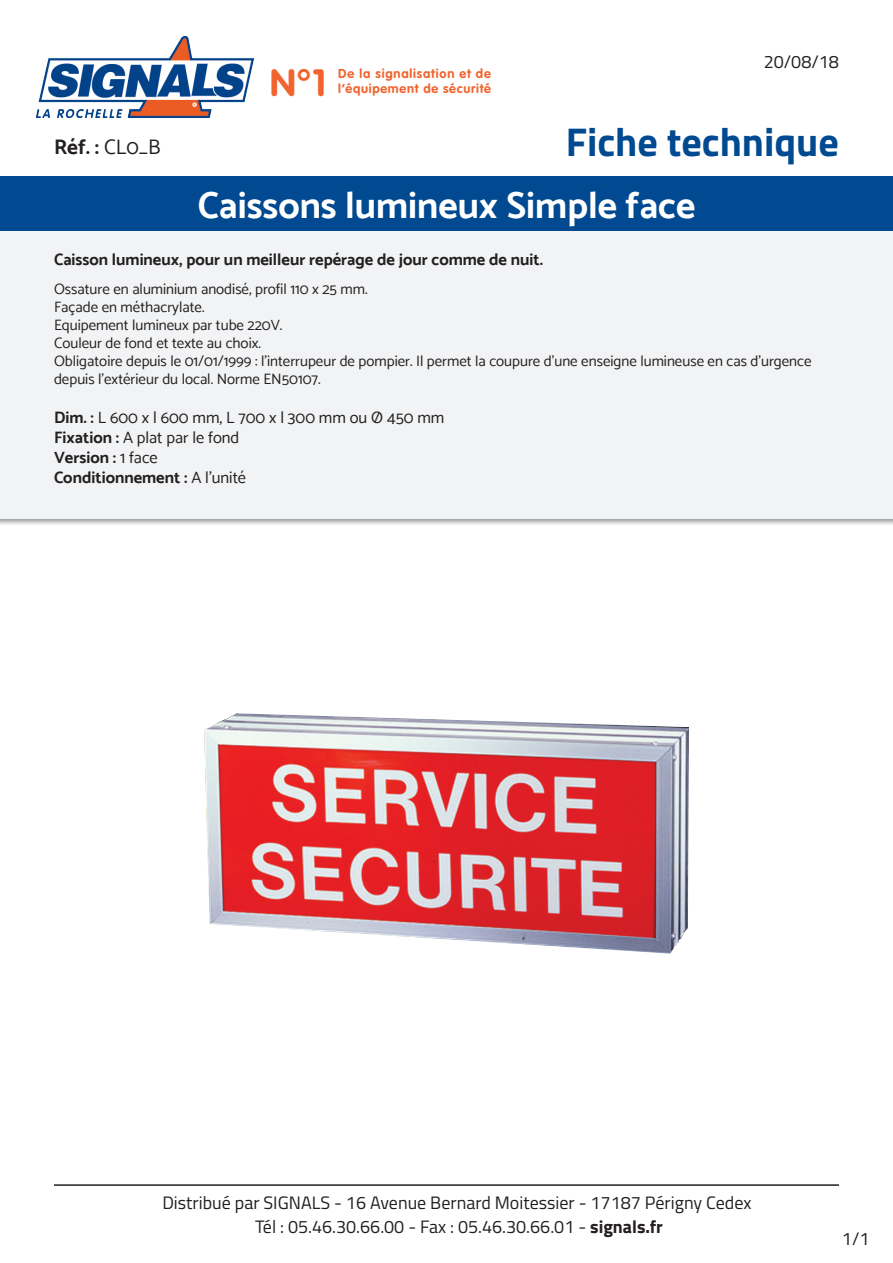
<style>
.page{position:relative;width:893px;height:1263px;background:#fff}
.page>*{position:absolute;margin:0;border:0;box-sizing:border-box;transform-origin:0 0}
.Fiche_technique{font:700 40.2px "Titillium";color:#014990}
.WebTitle{font:700 37.5px "Catamaran";color:#fff}
.t1{font:700 37.5px "VAG Rounded";color:#f2642f}
.Inline{font:700 21px "Catamaran";color:#231f20}
.t2{font:18px/24.3px "Titillium";color:#231f20;text-align:center}
.Inline-2{font:16.5px "Catamaran";color:#231f20}
.Subheader{font:700 16.5px "Catamaran";color:#231f20}
.Inline-3{font:700 16.5px "Catamaran";color:#231f20}
.BulletText{font:15px/18px "Catamaran";color:#231f20}
.t3{font:700 12.75px "VAG Rounded";letter-spacing:.055em;color:#f2642f}
.s1{font-weight:400}
.s2{font-weight:700}
</style>
<div class="page">
<hr style="left:54px;top:1184px;width:785px;height:2px;background:#231f20">
<img style="left:36px;top:36px;width:218px;height:81px">
<div style="left:0;top:227px;width:893px;height:300px;background:#231f20;opacity:.45"></div>
<div style="left:0;top:229px;width:893px;height:290px;background:#f2f3f4"></div>
<div style="left:0;top:177px;width:893px;height:54px;background:#014990"></div>
<img style="left:204px;top:713px;width:485px;height:241px">
<p class="Inline" style="left:54px;top:134px;width:108px">Réf. : <span class="s1">CL0_B</span></p>
<p class="t1" style="left:270px;top:60px;width:58px">N°1</p>
<p class="t3" style="left:338px;top:66px;width:154px">De la signalisation et de</p>
<p class="t3" style="left:338px;top:81px;width:154px">l’équipement de sécurité</p>
<p class="t2" style="left:764px;top:48px;width:77px">20/08/18</p>
<p class="Fiche_technique" style="left:566px;top:111px;width:275px">Fiche technique</p>
<p class="WebTitle" style="left:198px;top:183px;width:499px">Caissons lumineux Simple face</p>
<p class="Subheader" style="left:54px;top:250px;width:491px">Caisson lumineux, pour un meilleur repérage de jour comme de nuit.</p>
<p class="BulletText" style="left:54px;top:279px;width:315px">Ossature en aluminium anodisé, profil 110 x 25 mm.</p>
<p class="BulletText" style="left:54px;top:297px;width:152px">Façade en méthacrylate.</p>
<p class="BulletText" style="left:54px;top:315px;width:230px">Equipement lumineux par tube 220V.</p>
<p class="BulletText" style="left:54px;top:333px;width:208px">Couleur de fond et texte au choix.</p>
<p class="BulletText" style="left:54px;top:351px;width:759px">Obligatoire depuis le 01/01/1999 : l’interrupeur de pompier. Il permet la coupure d’une enseigne lumineuse en cas d’urgence depuis l’extérieur du local. Norme EN50107.</p>
<p class="Inline-2" style="left:54px;top:408px;width:392px"><span class="s2">Dim. :</span> L 600 x l 600 mm, L 700 x l 300 mm ou Ø 450 mm</p>
<p class="Inline-2" style="left:54px;top:428px;width:187px"><span class="s2">Fixation :</span> A plat par le fond</p>
<p class="Inline-3" style="left:54px;top:447px;width:105px">Version : <span class="s1">1 face</span></p>
<p class="Inline-3" style="left:54px;top:467px;width:194px">Conditionnement : <span class="s1">A l’unité</span></p>
<p class="t2" style="left:162px;top:1189px;width:591px">Distribué par SIGNALS - 16 Avenue Bernard Moitessier - 17187 Périgny Cedex<br>Tél : 05.46.30.66.00 - Fax : 05.46.30.66.01 - <span class="s2">signals.fr</span></p>
<p class="t2" style="left:842px;top:1226px;width:29px">1/1</p>
</div>
